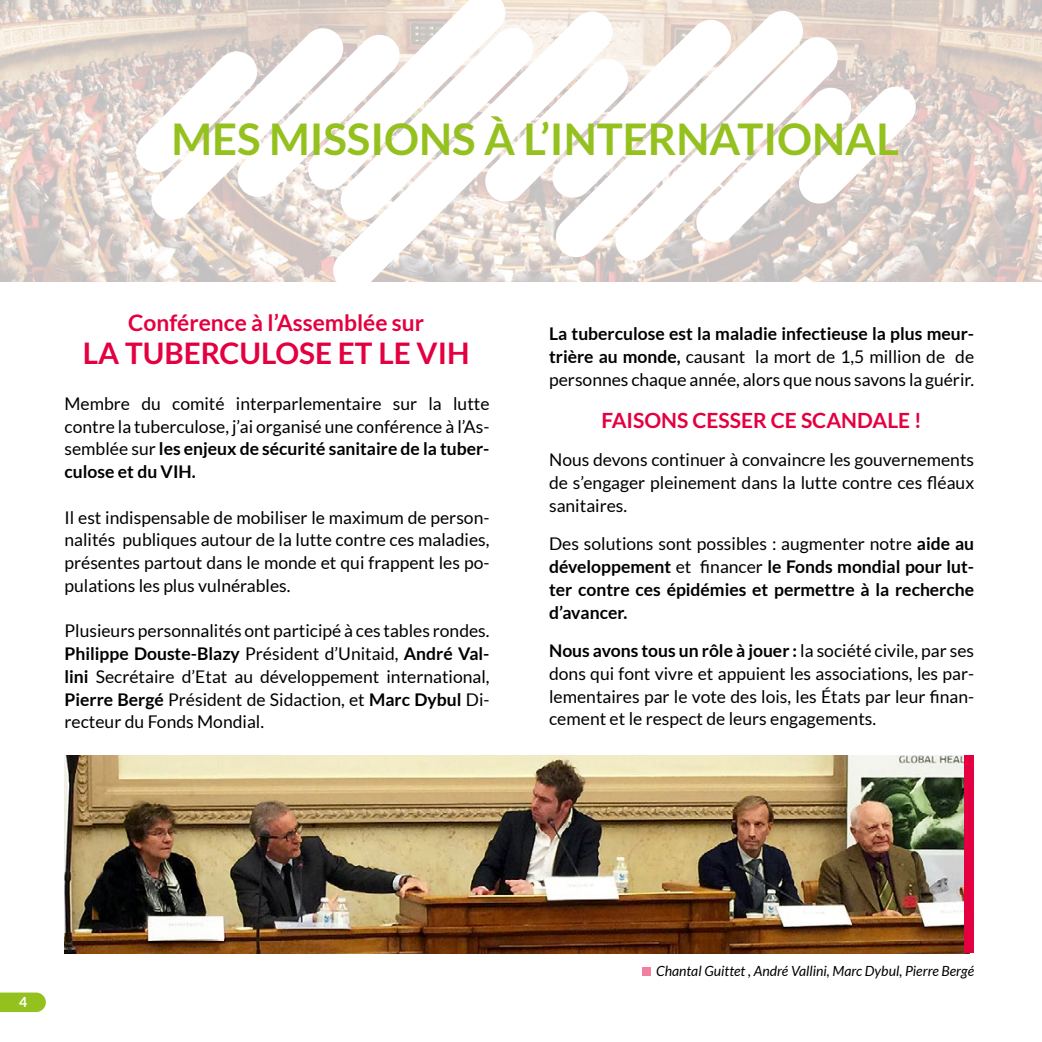
<style>
.page{position:relative;width:1042px;height:1042px;background:#fff}
.page>*{position:absolute;margin:0;border:0;box-sizing:border-box;transform-origin:0 0}
.t1{font:700 43.75px "Lato";color:#95c11f}
.t2{font:700 29.75px "Lato";color:#e40040}
.t3{font:700 22.75px "Lato";color:#e40040}
.t4{font:700 21px "Lato";color:#e40040}
.t5{font:17.5px/22.8px "Lato";color:#000;text-align:justify}
.t6{font:700 17.5px/22.8px "Lato";color:#000;text-align:justify}
.t7{font:italic 14px "Lato";color:#000}
.t8{font:700 14px "Lato";color:#fff}
.s1{font-weight:700}
.s2{font-weight:400}
</style>
<div class="page">
<img style="left:0;top:0;width:1042px;height:282px">
<svg style="left:331px;top:245px;width:283px;height:37px"></svg>
<svg style="left:613px;top:245px;width:227px;height:18px"></svg>
<svg style="left:134px;top:0;width:784px;height:245px"></svg>
<svg style="left:0;top:992px;width:46px;height:20px"></svg>
<div style="left:642px;top:967px;width:8px;height:8px;background:#f1809f"></div>
<img style="left:64px;top:755px;width:900px;height:198px">
<div style="left:964px;top:755px;width:10px;height:198px;background:#e40040"></div>
<p class="t1" style="left:171px;top:114px;width:729px">MES MISSIONS À L’INTERNATIONAL</p>
<p class="t3" style="left:128px;top:310px;width:297px">Conférence à l’Assemblée sur</p>
<p class="t2" style="left:83px;top:336px;width:388px">LA TUBERCULOSE ET LE VIH</p>
<p class="t5" style="left:64px;top:392px;width:426px">Membre du comité interparlementaire sur la lutte contre la tuberculose, j’ai organisé une conférence à l’As&shy;semblée sur <span class="s1">les enjeux de sécurité sanitaire de la tuber&shy;culose et du VIH.</span></p>
<p class="t5" style="left:64px;top:506px;width:426px">Il est indispensable de mobiliser le maximum de person&shy;nalités publiques autour de la lutte contre ces maladies, présentes partout dans le monde et qui frappent les po&shy;pulations les plus vulnérables.</p>
<p class="t5" style="left:64px;top:619px;width:426px">Plusieurs personnalités ont participé à ces tables rondes.<br><span class="s1">Philippe Douste-Blazy</span> Président d’Unitaid, <span class="s1">André Val&shy;lini</span> Secrétaire d’Etat au développement international, <span class="s1">Pierre Bergé</span> Président de Sidaction, et <span class="s1">Marc Dybul</span> Di&shy;recteur du Fonds Mondial.</p>
<p class="t5" style="left:549px;top:322px;width:426px"><span class="s1">La tuberculose est la maladie infectieuse la plus meur&shy;trière au monde,</span> causant la mort de 1,5 million de de personnes chaque année, alors que nous savons la guérir.</p>
<p class="t4" style="left:601px;top:408px;width:322px">FAISONS CESSER CE SCANDALE !</p>
<p class="t5" style="left:549px;top:448px;width:426px">Nous devons continuer à convaincre les gouvernements de s’engager pleinement dans la lutte contre ces fléaux sanitaires.</p>
<p class="t6" style="left:549px;top:532px;width:426px"><span class="s2">Des solutions sont possibles : augmenter notre</span> aide au développement <span class="s2">et financer</span> le Fonds mondial pour lut&shy;ter contre ces épidémies et permettre à la recherche d’avancer.</p>
<p class="t5" style="left:549px;top:639px;width:426px"><span class="s1">Nous avons tous un rôle à jouer :</span> la société civile, par ses dons qui font vivre et appuient les associations, les par&shy;lementaires par le vote des lois, les États par leur finan&shy;cement et le respect de leurs engagements.</p>
<p class="t8" style="left:19px;top:994px;width:10px">4</p>
<p class="t7" style="left:656px;top:962px;width:320px">Chantal Guittet , André Vallini, Marc Dybul, Pierre Bergé</p>
</div>
